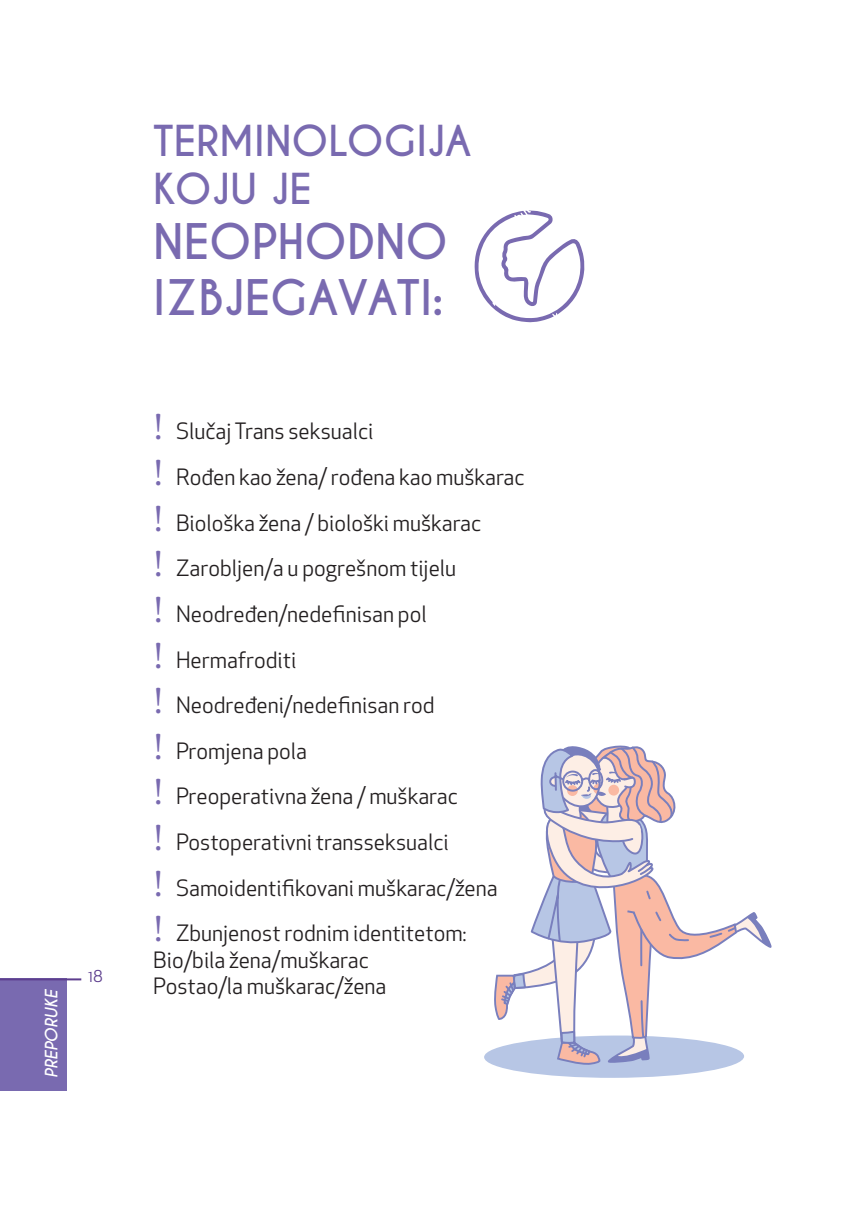
<style>
.page{position:relative;width:851px;height:1214px;background:#fff}
.page>*{position:absolute;margin:0;border:0;box-sizing:border-box;transform-origin:0 0}
.t1{font:700 46px/55.2px "Caviar Dreams";color:#796ab0}
.t2{font:700 40px/48px "Caviar Dreams";color:#796ab0}
.t3{font:22px/45.6px "Apex New";color:#231f20}
.t4{font:italic 700 16px "Caviar Dreams";color:#fff}
.t5{font:16px "Apex New";color:#5d3e8e}
.s1{font-family:"Minion Pro";font-size:38px;color:#796ab0}
</style>
<div class="page">
<div style="left:0;top:978px;width:66px;height:112px;background:#796ab0"></div>
<hr style="left:0;top:978px;width:81px;height:2px;background:#5d3e8e">
<svg style="left:474px;top:210px;width:110px;height:112px"></svg>
<svg style="left:494px;top:745px;width:278px;height:333px"></svg>
<p class="t4" style="left:42px;top:1077px;width:90px;rotate:-90deg">PREPORUKE</p>
<p class="t5" style="left:88px;top:966px;width:16px">18</p>
<h2 class="t2" style="left:153px;top:118px;width:320px">TERMINOLOGIJA<br>KOJU JE</h2>
<h1 class="t1" style="left:153px;top:216px;width:296px">NEOPHODNO<br>IZBJEGAVATI:</h1>
<p class="t3" style="left:153px;top:408px;width:373px"><span class="s1">!</span> Slučaj Trans seksualci<br><span class="s1">!</span> Rođen kao žena/ rođena kao muškarac <span class="s1">!</span> Biološka žena / biološki muškarac<br><span class="s1">!</span> Zarobljen/a u pogrešnom tijelu<br><span class="s1">!</span> Neodređen/nedefinisan pol<br><span class="s1">!</span> Hermafroditi<br><span class="s1">!</span> Neodređeni/nedefinisan rod<br><span class="s1">!</span> Promjena pola<br><span class="s1">!</span> Preoperativna žena / muškarac<br><span class="s1">!</span> Postoperativni transseksualci<br><span class="s1">!</span> Samoidentifikovani muškarac/žena<br><span class="s1">!</span> Zbunjenost rodnim identitetom:</p>
<p class="t3" style="left:153px;top:946px;width:235px;line-height:26.4px">Bio/bila žena/muškarac<br>Postao/la muškarac/žena</p>
</div>
